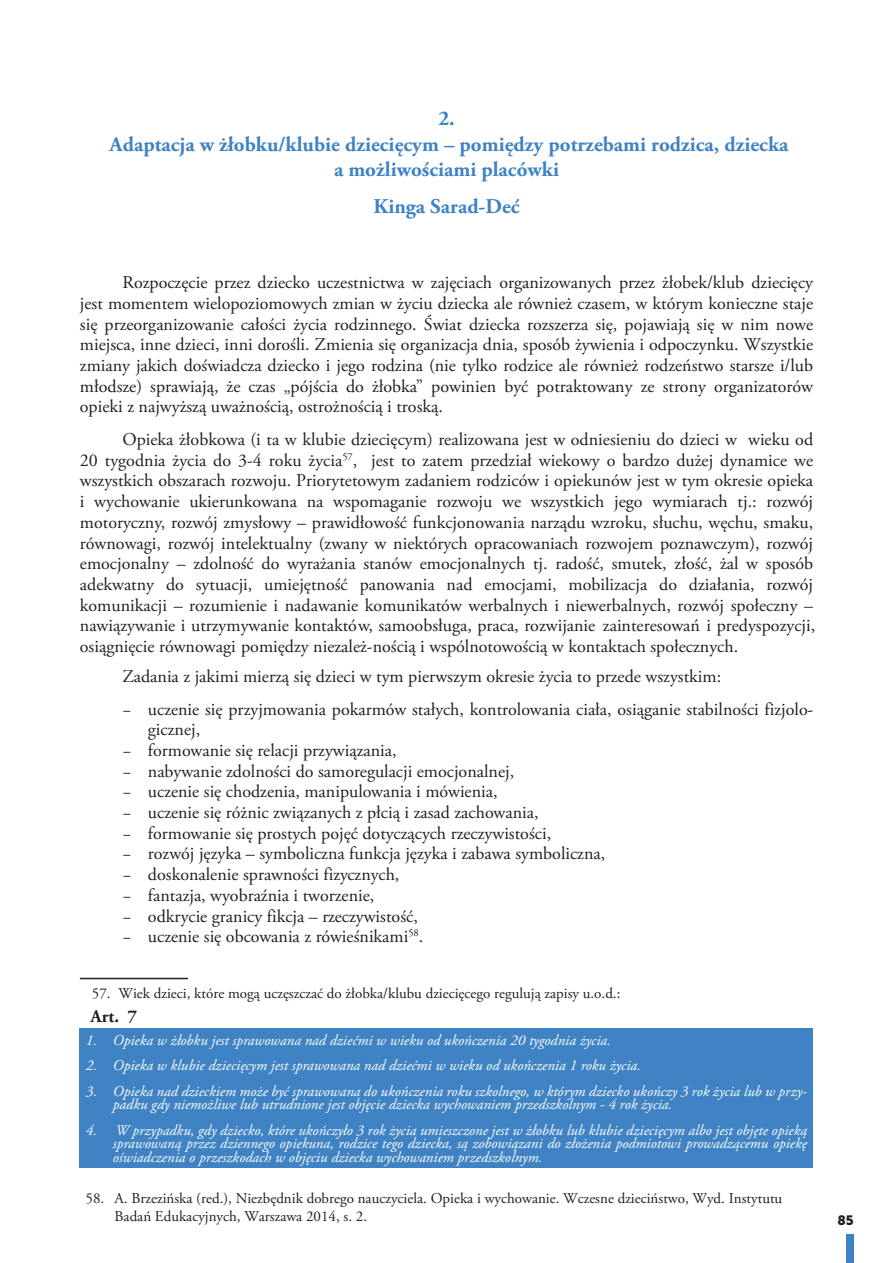
<style>
.page{position:relative;width:893px;height:1263px;background:#fff}
.page>*{position:absolute;margin:0;border:0;box-sizing:border-box;transform-origin:0 0}
.t1{font:700 21px/25.5px "Adobe Garamond Pro";color:#3f83c4;text-align:center}
.t2{font:18px/20.7px "Adobe Garamond Pro";color:#231f20;text-align:justify}
.t3{font:700 18px "Adobe Garamond Pro";color:#231f20}
.t4{font:italic 15px/13.5px "Adobe Garamond Pro";color:#fff}
.t5{font:15px/18px "Adobe Garamond Pro";color:#231f20}
.t6{font:13.5px "Museo Sans 900";color:#231f20}
</style>
<div class="page">
<div style="left:846px;top:1234px;width:8px;height:29px;background:#3f83c4"></div>
<hr style="left:80px;top:978px;width:108px;height:1px;background:#231f20">
<div style="left:80px;top:1028px;width:733px;height:139px;background:#3f83c4"></div>
<p class="t1" style="left:110px;top:106px;width:680px">2.<br>Adaptacja w żłobku/klubie dziecięcym – pomiędzy potrzebami rodzica, dziecka a możliwościami placówki</p>
<p class="t1" style="left:373px;top:194px;width:148px">Kinga Sarad-Deć</p>
<p class="t2" style="left:80px;top:273px;width:735px;text-indent:43px">Rozpoczęcie przez dziecko uczestnictwa w zajęciach organizowanych przez żłobek/klub dziecięcy jest momentem wielopoziomowych zmian w życiu dziecka ale również czasem, w którym konieczne staje się przeorganizowanie całości życia rodzinnego. Świat dziecka rozszerza się, pojawiają się w nim nowe miejsca, inne dzieci, inni dorośli. Zmienia się organizacja dnia, sposób żywienia i odpoczynku. Wszystkie zmiany jakich doświadcza dziecko i jego rodzina (nie tylko rodzice ale również rodzeństwo starsze i/lub młodsze) sprawiają, że czas „pójścia do żłobka” powinien być potraktowany ze strony organizatorów opieki z najwyższą uważnością, ostrożnością i troską.</p>
<p class="t2" style="left:80px;top:430px;width:737px;text-indent:43px">Opieka żłobkowa (i ta w klubie dziecięcym) realizowana jest w odniesieniu do dzieci w wieku od 20 tygodnia życia do 3-4 roku życia<sup>57</sup>, jest to zatem przedział wiekowy o bardzo dużej dynamice we wszystkich obszarach rozwoju. Priorytetowym zadaniem rodziców i opiekunów jest w tym okresie opieka i wychowanie ukierunkowana na wspomaganie rozwoju we wszystkich jego wymiarach tj.: rozwój motoryczny, rozwój zmysłowy – prawidłowość funkcjonowania narządu wzroku, słuchu, węchu, smaku, równowagi, rozwój intelektualny (zwany w niektórych opracowaniach rozwojem poznawczym), rozwój emocjonalny – zdolność do wyrażania stanów emocjonalnych tj. radość, smutek, złość, żal w sposób adekwatny do sytuacji, umiejętność panowania nad emocjami, mobilizacja do działania, rozwój komunikacji – rozumienie i nadawanie komunikatów werbalnych i niewerbalnych, rozwój społeczny – nawiązywanie i utrzymywanie kontaktów, samoobsługa, praca, rozwijanie zainteresowań i predyspozycji, osiągnięcie równowagi pomiędzy niezależ-nością i wspólnotowością w kontaktach społecznych.</p>
<p class="t2" style="left:122px;top:666px;width:600px">Zadania z jakimi mierzą się dzieci w tym pierwszym okresie życia to przede wszystkim:</p>
<p class="t2" style="left:148px;top:699px;width:667px;text-indent:-26px">− uczenie się przyjmowania pokarmów stałych, kontrolowania ciała, osiąganie stabilności fizjolo&shy;gicznej,</p>
<p class="t2" style="left:122px;top:740px;width:276px">− formowanie się relacji przywiązania,</p>
<p class="t2" style="left:122px;top:761px;width:393px">− nabywanie zdolności do samoregulacji emocjonalnej,</p>
<p class="t2" style="left:122px;top:782px;width:377px">− uczenie się chodzenia, manipulowania i mówienia,</p>
<p class="t2" style="left:122px;top:803px;width:418px">− uczenie się różnic związanych z płcią i zasad zachowania,</p>
<p class="t2" style="left:122px;top:823px;width:430px">− formowanie się prostych pojęć dotyczących rzeczywistości,</p>
<p class="t2" style="left:122px;top:844px;width:484px">− rozwój języka – symboliczna funkcja języka i zabawa symboliczna,</p>
<p class="t2" style="left:122px;top:865px;width:278px">− doskonalenie sprawności fizycznych,</p>
<p class="t2" style="left:122px;top:885px;width:254px">− fantazja, wyobraźnia i tworzenie,</p>
<p class="t2" style="left:122px;top:906px;width:297px">− odkrycie granicy fikcja – rzeczywistość,</p>
<p class="t2" style="left:122px;top:927px;width:302px">− uczenie się obcowania z rówieśnikami<sup>58</sup>.</p>
<p class="t5" style="left:92px;top:985px;width:530px">57. Wiek dzieci, które mogą uczęszczać do żłobka/klubu dziecięcego regulują zapisy u.o.d.:</p>
<p class="t3" style="left:91px;top:1005px;width:48px">Art. 7</p>
<p class="t4" style="left:86px;top:1033px;width:526px">1. Opieka w żłobku jest sprawowana nad dziećmi w wieku od ukończenia 20 tygodnia życia.</p>
<p class="t4" style="left:86px;top:1059px;width:556px">2. Opieka w klubie dziecięcym jest sprawowana nad dziećmi w wieku od ukończenia 1 roku życia.</p>
<p class="t4" style="left:113px;top:1084px;width:696px;text-indent:-27px">3. Opieka nad dzieckiem może być sprawowana do ukończenia roku szkolnego, w którym dziecko ukończy 3 rok życia lub w przy&shy;padku gdy niemożliwe lub utrudnione jest objęcie dziecka wychowaniem przedszkolnym - 4 rok życia.</p>
<p class="t4" style="left:113px;top:1123px;width:696px;text-align:justify;text-indent:-27px">4. W przypadku, gdy dziecko, które ukończyło 3 rok życia umieszczone jest w żłobku lub klubie dziecięcym albo jest objęte opieką sprawowaną przez dziennego opiekuna, rodzice tego dziecka, są zobowiązani do złożenia podmiotowi prowadzącemu opiekę oświadczenia o przeszkodach w objęciu dziecka wychowaniem przedszkolnym.</p>
<p class="t5" style="left:115px;top:1189px;width:669px;text-indent:-29px">58. A. Brzezińska (red.), Niezbędnik dobrego nauczyciela. Opieka i wychowanie. Wczesne dzieciństwo, Wyd. Instytutu<br>Badań Edukacyjnych, Warszawa 2014, s. 2.</p>
<p class="t6" style="left:838px;top:1213px;width:18px">85</p>
</div>
